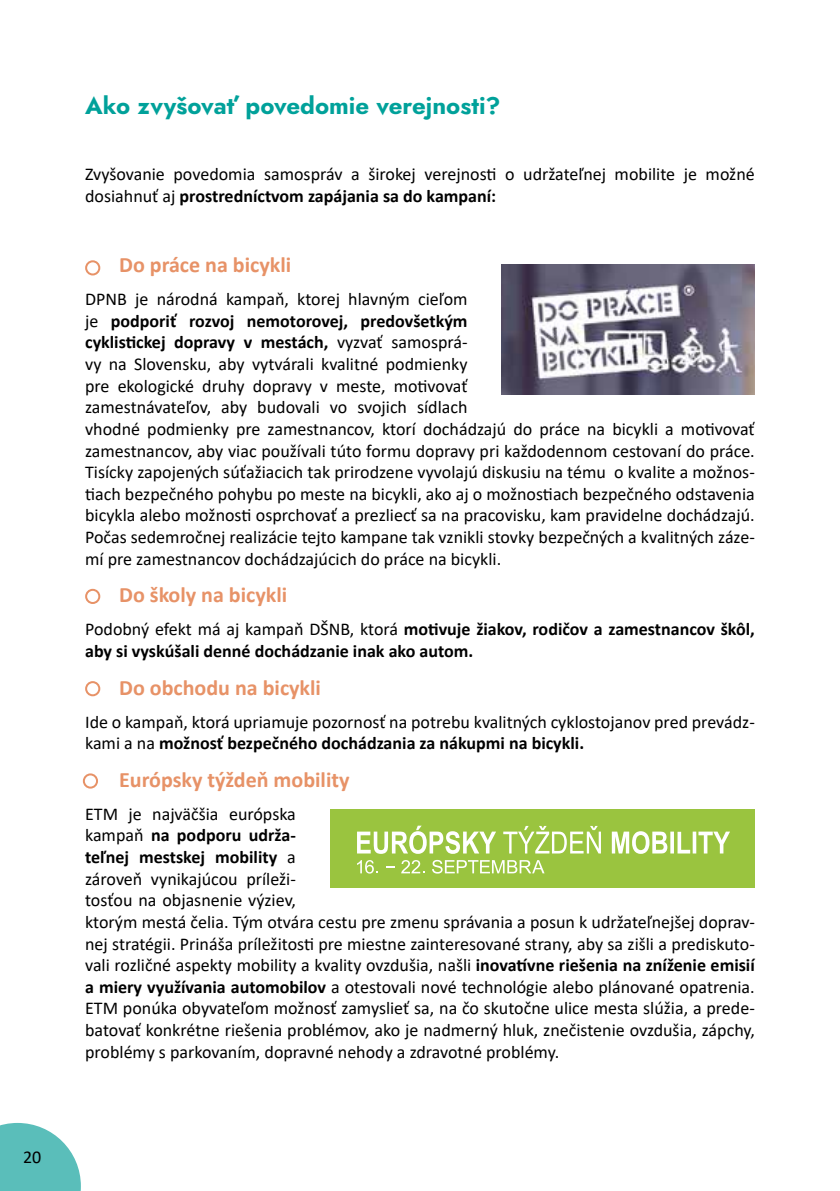
<style>
.page{position:relative;width:840px;height:1191px;background:#fff}
.page>*{position:absolute;margin:0;border:0;box-sizing:border-box;transform-origin:0 0}
.t1{font:700 24px "Jost";color:#00a19a}
.t2{font:700 22px "Calibri";color:#e79267}
.t3{font:18px/21.6px "Calibri";color:#000}
.t4{font:700 18px/21.6px "Calibri";color:#000}
.s1{font-weight:700}
.s2{font-weight:400}
</style>
<div class="page">
<svg style="left:0;top:1123px;width:81px;height:68px"></svg>
<img style="left:501px;top:264px;width:253px;height:130px">
<div style="left:330px;top:809px;width:424px;height:78px;background:#9ac43f"></div>
<svg style="left:357px;top:825px;width:372px;height:29px"></svg>
<svg style="left:357px;top:860px;width:21px;height:13px"></svg>
<svg style="left:401px;top:860px;width:23px;height:13px"></svg>
<svg style="left:432px;top:860px;width:112px;height:13px"></svg>
<div style="left:85px;top:589px;width:15px;height:15px;border:2px solid #e79267;border-radius:50%"></div>
<div style="left:85px;top:681px;width:15px;height:15px;border:2px solid #e79267;border-radius:50%"></div>
<div style="left:83px;top:773px;width:15px;height:15px;border:2px solid #e79267;border-radius:50%"></div>
<div style="left:85px;top:260px;width:15px;height:15px;border:2px solid #e79267;border-radius:50%"></div>
<p class="t3" style="left:23px;top:1145px;width:20px">20</p>
<h1 class="t1" style="left:85px;top:89px;width:417px">Ako zvyšovať povedomie verejnosti?</h1>
<p class="t3" style="left:85px;top:163px;width:670px">Zvyšovanie povedomia samospráv a širokej verejnosti o udržateľnej mobilite je možné dosiahnuť aj <span class="s1">prostredníctvom zapájania sa do kampaní:</span></p>
<p class="t2" style="left:119px;top:249px;width:173px">Do práce na bicykli</p>
<p class="t3" style="left:85px;top:288px;width:670px">DPNB je národná kampaň, ktorej hlavným cieľom<br>je <span class="s1">podporiť rozvoj nemotorovej, predovšetkým<br>cyklistickej dopravy v mestách,</span> vyzvať samosprá-<br>vy na Slovensku, aby vytvárali kvalitné podmienky<br>pre ekologické druhy dopravy v meste, motivovať<br>zamestnávateľov, aby budovali vo svojich sídlach<br>vhodné podmienky pre zamestnancov, ktorí dochádzajú do práce na bicykli a motivovať zamestnancov, aby viac používali túto formu dopravy pri každodennom cestovaní do práce.<br>Tisícky zapojených súťažiacich tak prirodzene vyvolajú diskusiu na tému o kvalite a možnos&shy;tiach bezpečného pohybu po meste na bicykli, ako aj o možnostiach bezpečného odstavenia bicykla alebo možnosti osprchovať a prezliecť sa na pracovisku, kam pravidelne dochádzajú.<br>Počas sedemročnej realizácie tejto kampane tak vznikli stovky bezpečných a kvalitných záze&shy;mí pre zamestnancov dochádzajúcich do práce na bicykli.</p>
<p class="t2" style="left:119px;top:579px;width:169px">Do školy na bicykli</p>
<p class="t4" style="left:85px;top:618px;width:670px"><span class="s2">Podobný efekt má aj kampaň DŠNB, ktorá</span> motivuje žiakov, rodičov a zamestnancov škôl, aby si vyskúšali denné dochádzanie inak ako autom.</p>
<p class="t2" style="left:119px;top:672px;width:203px">Do obchodu na bicykli</p>
<p class="t3" style="left:85px;top:710px;width:670px">Ide o kampaň, ktorá upriamuje pozornosť na potrebu kvalitných cyklostojanov pred prevádz&shy;kami a na <span class="s1">možnosť bezpečného dochádzania za nákupmi na bicykli.</span></p>
<p class="t2" style="left:119px;top:764px;width:232px">Európsky týždeň mobility</p>
<p class="t3" style="left:85px;top:802px;width:670px">ETM je najväčšia európska<br>kampaň <span class="s1">na podporu udrža-<br>teľnej mestskej mobility</span> a<br>zároveň vynikajúcou príleži-<br>tosťou na objasnenie výziev,<br>ktorým mestá čelia. Tým otvára cestu pre zmenu správania a posun k udržateľnejšej doprav&shy;nej stratégii. Prináša príležitosti pre miestne zainteresované strany, aby sa zišli a prediskuto&shy;vali rozličné aspekty mobility a kvality ovzdušia, našli <span class="s1">inovatívne riešenia na zníženie emisií a miery využívania automobilov</span> a otestovali nové technológie alebo plánované opatrenia.<br>ETM ponúka obyvateľom možnosť zamyslieť sa, na čo skutočne ulice mesta slúžia, a prede&shy;batovať konkrétne riešenia problémov, ako je nadmerný hluk, znečistenie ovzdušia, zápchy, problémy s parkovaním, dopravné nehody a zdravotné problémy.</p>
</div>
